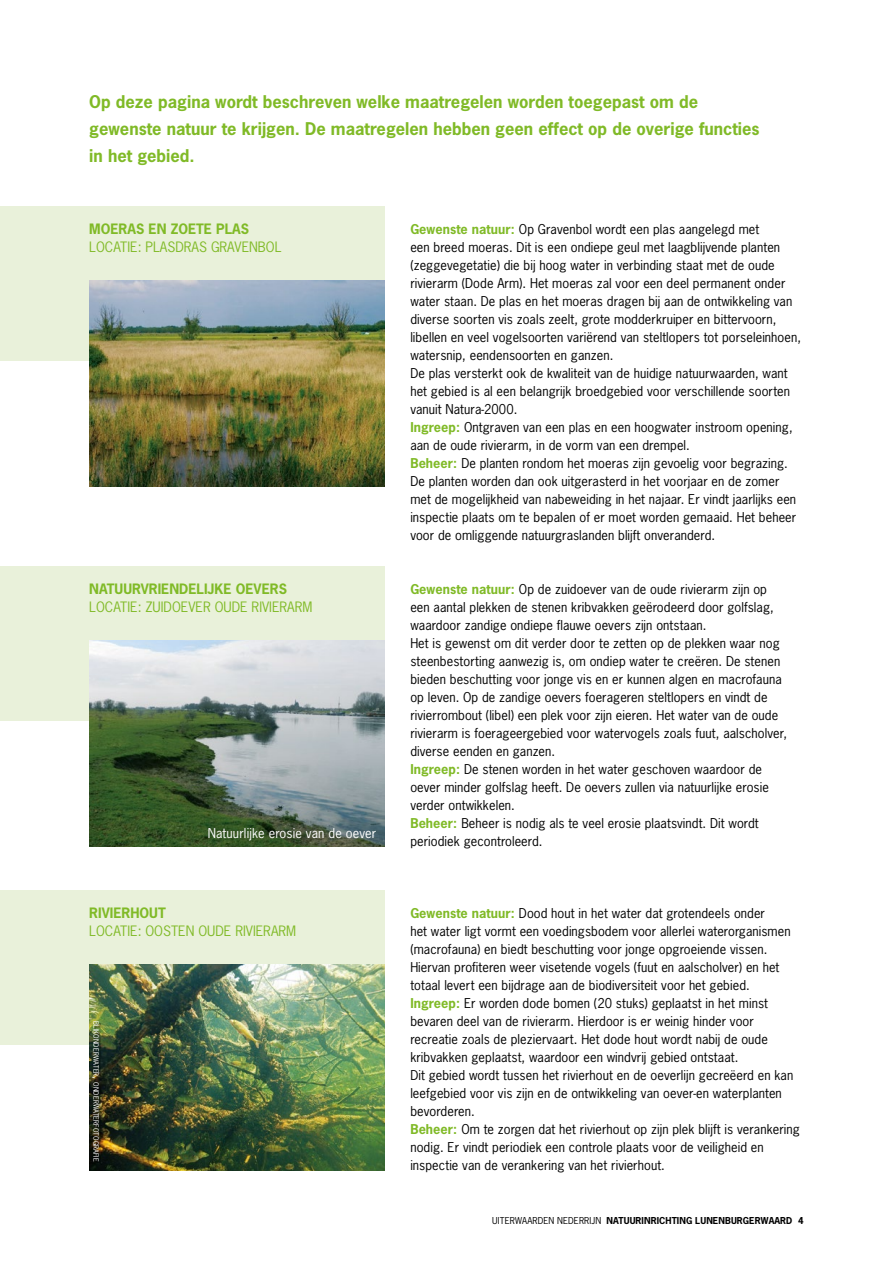
<style>
.page{position:relative;width:893px;height:1263px;background:#fff}
.page>*{position:absolute;margin:0;border:0;box-sizing:border-box;transform-origin:0 0}
.t1{font:700 16.5px/27px "News Gothic";color:#80ba27}
.t2{font:13.5px "News Gothic";color:#80ba27}
.t3{font:700 13.5px "News Gothic";color:#80ba27}
.t4{font:12.75px/18px "News Gothic";letter-spacing:.005em;color:#000}
.t5{font:12.75px "News Gothic";letter-spacing:.01em;color:#fff}
.t6{font:700 9px "News Gothic";letter-spacing:.01em;color:#000}
.t7{font:6.9px "News Gothic";letter-spacing:.015em;color:#fff}
.s1{font-size:9.75px}
.s2{font-weight:700;color:#80ba27}
.s3{font-weight:400}
</style>
<div class="page">
<div style="left:0;top:206px;width:385px;height:154px;background:#e9f1da"></div>
<div style="left:0;top:566px;width:385px;height:154px;background:#e9f1da"></div>
<div style="left:0;top:890px;width:385px;height:154px;background:#e9f1da"></div>
<img style="left:89px;top:281px;width:296px;height:205px">
<img style="left:89px;top:641px;width:296px;height:205px">
<img style="left:89px;top:965px;width:296px;height:205px">
<div style="left:93px;top:1023px;width:8px;height:142px;background:#000;opacity:.6"></div>
<p class="t1" style="left:89px;top:88px;width:672px">Op deze pagina wordt beschreven welke maatregelen worden toegepast om de gewenste natuur te krijgen. De maatregelen hebben geen effect op de overige functies in het gebied.</p>
<p class="t3" style="left:89px;top:220px;width:161px">MOERAS EN ZOETE PLAS</p>
<p class="t2" style="left:89px;top:238px;width:194px">LOCATIE: PLASDRAS GRAVENBOL</p>
<p class="t3" style="left:89px;top:580px;width:199px">NATUURVRIENDELIJKE OEVERS</p>
<p class="t2" style="left:89px;top:598px;width:225px">LOCATIE: ZUIDOEVER OUDE RIVIERARM</p>
<p class="t5" style="left:208px;top:824px;width:170px">Natuurlijke erosie van de oever</p>
<p class="t3" style="left:89px;top:904px;width:78px">RIVIERHOUT</p>
<p class="t2" style="left:89px;top:922px;width:208px">LOCATIE: OOSTEN OUDE RIVIERARM</p>
<p class="t7" style="left:101px;top:1021px;width:142px;rotate:90deg">blikonderwater<span class="s1">,</span> onderwaterfotografie</p>
<p class="t4" style="left:410px;top:220px;width:392px"><span class="s2">Gewenste natuur:</span> Op Gravenbol wordt een plas aangelegd met<br>een breed moeras. Dit is een ondiepe geul met laagblijvende planten (zeggevegetatie) die bij hoog water in verbinding staat met de oude rivierarm (Dode Arm). Het moeras zal voor een deel permanent onder water staan. De plas en het moeras dragen bij aan de ontwikkeling van diverse soorten vis zoals zeelt, grote modderkruiper en bittervoorn, libellen en veel vogelsoorten variërend van steltlopers tot porseleinhoen, watersnip, eendensoorten en ganzen.<br>De plas versterkt ook de kwaliteit van de huidige natuurwaarden, want het gebied is al een belangrijk broedgebied voor verschillende soorten vanuit Natura-2000.<br><span class="s2">Ingreep:</span> Ontgraven van een plas en een hoogwater instroom opening, aan de oude rivierarm, in de vorm van een drempel.<br><span class="s2">Beheer:</span> De planten rondom het moeras zijn gevoelig voor begrazing.<br>De planten worden dan ook uitgerasterd in het voorjaar en de zomer met de mogelijkheid van nabeweiding in het najaar. Er vindt jaarlijks een inspectie plaats om te bepalen of er moet worden gemaaid. Het beheer voor de omliggende natuurgraslanden blijft onveranderd.</p>
<p class="t4" style="left:410px;top:580px;width:378px"><span class="s2">Gewenste natuur:</span> Op de zuidoever van de oude rivierarm zijn op een aantal plekken de stenen kribvakken geërodeerd door golfslag, waardoor zandige ondiepe flauwe oevers zijn ontstaan.<br>Het is gewenst om dit verder door te zetten op de plekken waar nog steenbestorting aanwezig is, om ondiep water te creëren. De stenen bieden beschutting voor jonge vis en er kunnen algen en macrofauna op leven. Op de zandige oevers foerageren steltlopers en vindt de rivierrombout (libel) een plek voor zijn eieren. Het water van de oude rivierarm is foerageergebied voor watervogels zoals fuut, aalscholver, diverse eenden en ganzen.<br><span class="s2">Ingreep:</span> De stenen worden in het water geschoven waardoor de oever minder golfslag heeft. De oevers zullen via natuurlijke erosie verder ontwikkelen.<br><span class="s2">Beheer:</span> Beheer is nodig als te veel erosie plaatsvindt. Dit wordt periodiek gecontroleerd.</p>
<p class="t4" style="left:410px;top:904px;width:391px"><span class="s2">Gewenste natuur:</span> Dood hout in het water dat grotendeels onder<br>het water ligt vormt een voedingsbodem voor allerlei waterorganismen (macrofauna) en biedt beschutting voor jonge opgroeiende vissen.<br>Hiervan profiteren weer visetende vogels (fuut en aalscholver) en het totaal levert een bijdrage aan de biodiversiteit voor het gebied.<br><span class="s2">Ingreep:</span> Er worden dode bomen (20 stuks) geplaatst in het minst bevaren deel van de rivierarm. Hierdoor is er weinig hinder voor recreatie zoals de pleziervaart. Het dode hout wordt nabij de oude kribvakken geplaatst, waardoor een windvrij gebied ontstaat.<br>Dit gebied wordt tussen het rivierhout en de oeverlijn gecreëerd en kan leefgebied voor vis zijn en de ontwikkeling van oever-en waterplanten bevorderen.<br><span class="s2">Beheer:</span> Om te zorgen dat het rivierhout op zijn plek blijft is verankering nodig. Er vindt periodiek een controle plaats voor de veiligheid en inspectie van de verankering van het rivierhout.</p>
<p class="t6" style="left:492px;top:1215px;width:313px"><span class="s3">UITERWAARDEN NEDERRIJN</span> NATUURINRICHTING LUNENBURGERWAARD 4</p>
</div>
